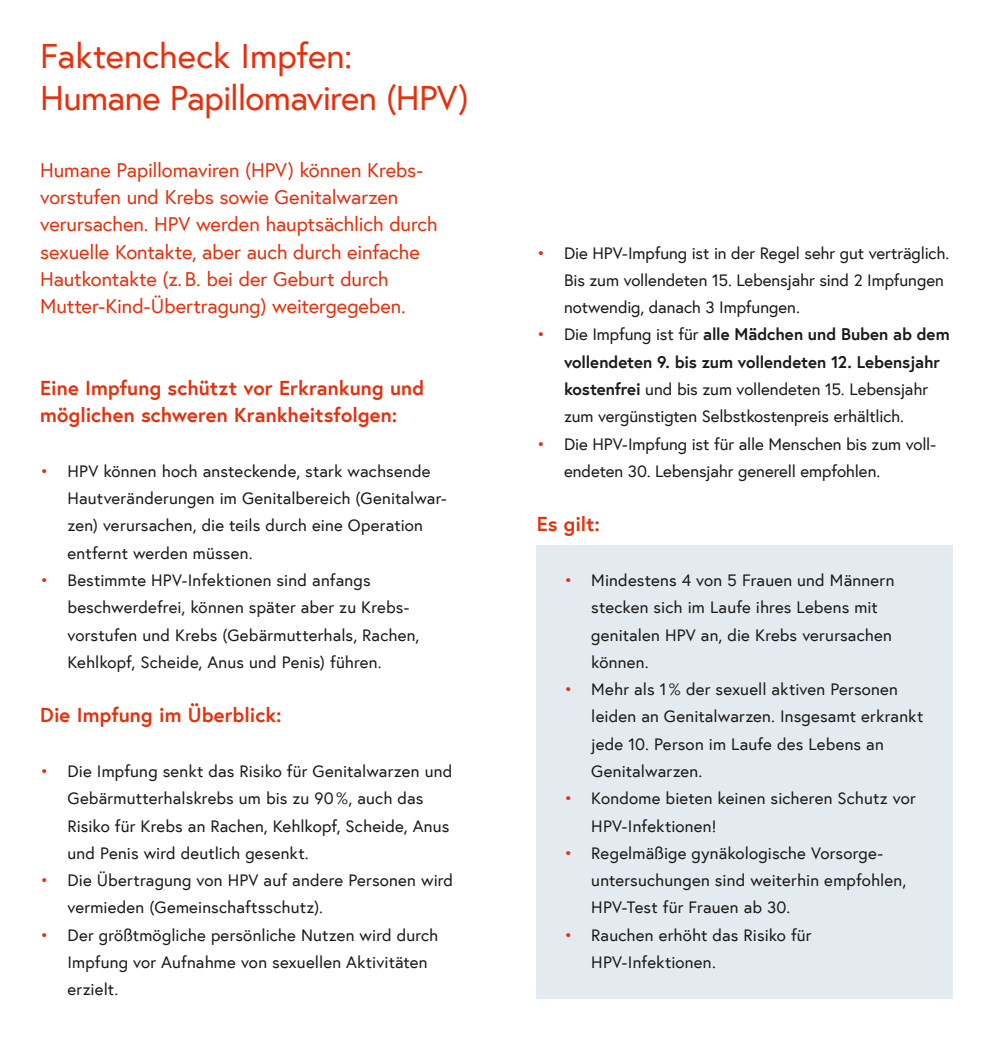
<style>
.page{position:relative;width:993px;height:1042px;background:#fff}
.page>*{position:absolute;margin:0;border:0;box-sizing:border-box;transform-origin:0 0}
.h1_ohne_Nummerierung{font:35px/42px "Europa Austria";letter-spacing:-.02em;color:#e5310e}
.p_Introtext{font:20.12px/27.3px "Europa Austria";letter-spacing:-.01em;color:#e5310e}
.h2_ohne_Nummerierung{font:700 20.12px/27.3px "Europa Austria";letter-spacing:.005em;color:#e5310e}
.t1{font:16.8px/27.3px "Europa Austria";letter-spacing:.005em;color:#1a1a18}
.s1{color:#e5310e}
.s2{font-weight:700}
</style>
<div class="page">
<div style="left:536px;top:545px;width:416px;height:154px;background:#e4ebf0"></div>
<div style="left:536px;top:655px;width:416px;height:153px;background:#e4ebf0"></div>
<div style="left:536px;top:764px;width:416px;height:98px;background:#e4ebf0"></div>
<div style="left:536px;top:818px;width:416px;height:126px;background:#e4ebf0"></div>
<div style="left:536px;top:900px;width:416px;height:99px;background:#e4ebf0"></div>
<h1 class="h1_ohne_Nummerierung" style="left:40px;top:34px;width:430px">Faktencheck Impfen:<br>Humane Papillomaviren (HPV)</h1>
<p class="p_Introtext" style="left:40px;top:156px;width:399px">Humane Papillomaviren (HPV) können Krebs&shy;vorstufen und Krebs sowie Genitalwarzen verursachen. HPV werden hauptsächlich durch sexuelle Kontakte, aber auch durch einfache Hautkontakte (z.B. bei der Geburt durch Mutter-Kind-Übertragung) weitergegeben.</p>
<h2 class="h2_ohne_Nummerierung" style="left:40px;top:374px;width:385px">Eine Impfung schützt vor Erkrankung und möglichen schweren Krankheitsfolgen:</h2>
<p class="t1" style="left:67px;top:457px;width:381px;text-indent:-27px"><span class="s1">•</span> HPV können hoch ansteckende, stark wachsende Hautveränderungen im Genitalbereich (Genitalwar&shy;zen) verursachen, die teils durch eine Operation entfernt werden müssen.</p>
<p class="t1" style="left:67px;top:566px;width:353px;text-indent:-27px"><span class="s1">•</span> Bestimmte HPV-Infektionen sind anfangs beschwerdefrei, können später aber zu Krebs&shy;vorstufen und Krebs (Gebärmutterhals, Rachen, Kehlkopf, Scheide, Anus und Penis) führen.</p>
<h2 class="h2_ohne_Nummerierung" style="left:40px;top:701px;width:243px">Die Impfung im Überblick:</h2>
<p class="t1" style="left:67px;top:757px;width:386px;text-indent:-27px"><span class="s1">•</span> Die Impfung senkt das Risiko für Genitalwarzen und Gebärmutterhalskrebs um bis zu 90 %, auch das Risiko für Krebs an Rachen, Kehlkopf, Scheide, Anus und Penis wird deutlich gesenkt.</p>
<p class="t1" style="left:67px;top:866px;width:387px;text-indent:-27px"><span class="s1">•</span> Die Übertragung von HPV auf andere Personen wird vermieden (Gemeinschaftsschutz).</p>
<p class="t1" style="left:67px;top:921px;width:372px;text-indent:-27px"><span class="s1">•</span> Der größtmögliche persönliche Nutzen wird durch<br>Impfung vor Aufnahme von sexuellen Aktivitäten erzielt.</p>
<p class="t1" style="left:564px;top:239px;width:387px;text-indent:-27px"><span class="s1">•</span> Die HPV-Impfung ist in der Regel sehr gut verträglich.<br>Bis zum vollendeten 15. Lebensjahr sind 2 Impfungen notwendig, danach 3 Impfungen.</p>
<p class="t1" style="left:564px;top:320px;width:387px;text-indent:-27px"><span class="s1">•</span> Die Impfung ist für <span class="s2">alle Mädchen und Buben ab dem voll-endeten 9. bis zum vollendeten 12. Lebensjahr kostenfrei</span> und bis zum vollendeten 15. Lebensjahr zum vergünstigten Selbstkostenpreis erhältlich.</p>
<p class="t1" style="left:564px;top:430px;width:373px;text-indent:-27px"><span class="s1">•</span> Die HPV-Impfung ist für alle Menschen bis zum voll&shy;endeten 30. Lebensjahr generell empfohlen.</p>
<h2 class="h2_ohne_Nummerierung" style="left:536px;top:510px;width:65px">Es gilt:</h2>
<p class="t1" style="left:591px;top:566px;width:304px;text-indent:-27px"><span class="s1">•</span> Mindestens 4 von 5 Frauen und Männern stecken sich im Laufe ihres Lebens mit genitalen HPV an, die Krebs verursachen können.</p>
<p class="t1" style="left:591px;top:675px;width:333px;text-indent:-27px"><span class="s1">•</span> Mehr als 1 % der sexuell aktiven Personen leiden an Genitalwarzen. Insgesamt erkrankt jede 10. Person im Laufe des Lebens an Genitalwarzen.</p>
<p class="t1" style="left:591px;top:784px;width:326px;text-indent:-27px"><span class="s1">•</span> Kondome bieten keinen sicheren Schutz vor<br>HPV-Infektionen!</p>
<p class="t1" style="left:591px;top:839px;width:316px;text-indent:-27px"><span class="s1">•</span> Regelmäßige gynäkologische Vorsorge&shy;untersuchungen sind weiterhin empfohlen,<br>HPV-Test für Frauen ab 30.</p>
<p class="t1" style="left:591px;top:921px;width:222px;text-indent:-27px"><span class="s1">•</span> Rauchen erhöht das Risiko für<br>HPV-Infektionen.</p>
</div>
